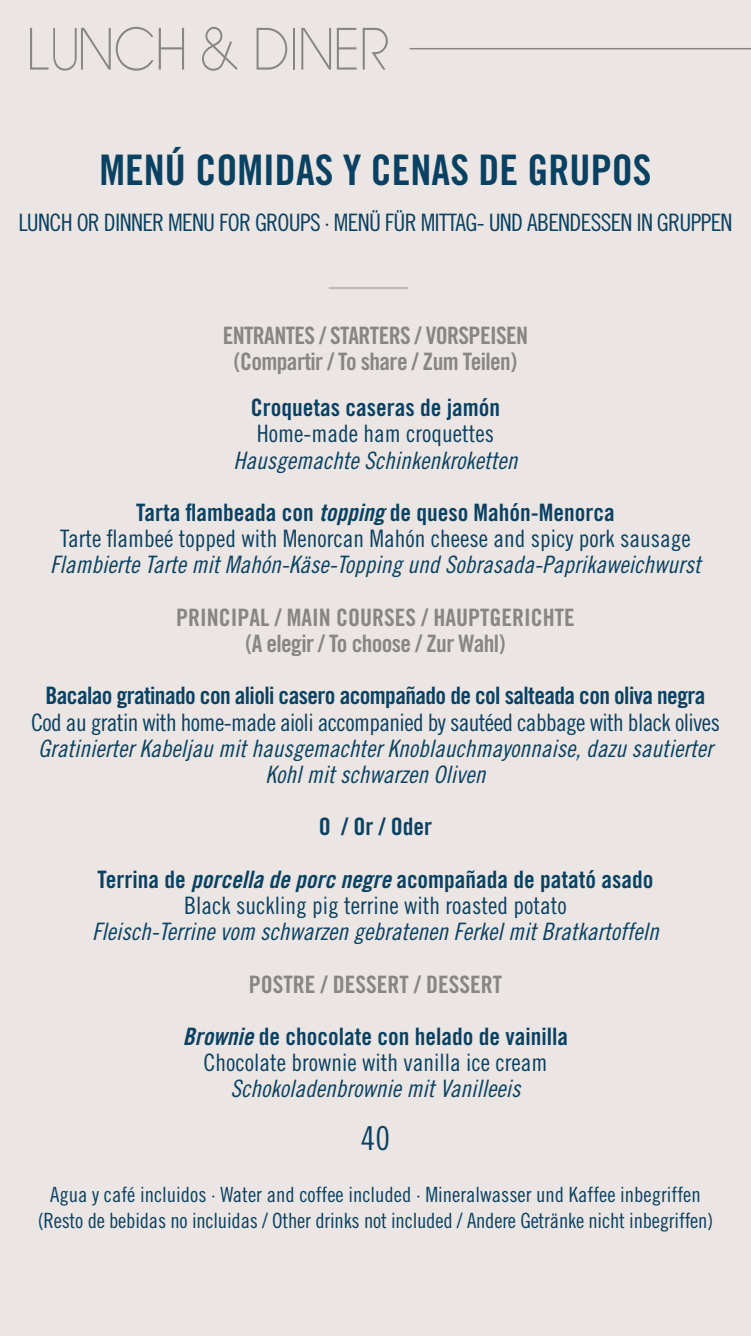
<style>
.page{position:relative;width:751px;height:1336px;background:#ebe5e3}
.page>*{position:absolute;margin:0;border:0;box-sizing:border-box;transform-origin:0 0}
.t1{font:54px "Avant Garde X Light";color:#898682;scale:.93 1}
.t2{font:42.15px "Trade Gothic Bold Cond Twenty";color:#094162}
.t3{font:33px "Trade Gothic Cond Eighteen";color:#094162}
.t4{font:24px/26.2px "Trade Gothic Cond Eighteen Obl";color:#094162;text-align:center}
.t5{font:24px "Trade Gothic Bold Cond Twenty";color:#094162}
.t6{font:24px "Trade Gothic Cond Eighteen";color:#094162}
.t7{font:24px "Trade Gothic Bold Cond Twenty";letter-spacing:-.025em;color:#898682}
.t8{font:24px "Trade Gothic Cond Eighteen";letter-spacing:-.025em;color:#094162}
.t9{font:24px "Trade Gothic Bold Cond Twenty";letter-spacing:-.025em;color:#094162}
.t10{font:24px "Trade Gothic Cond Eighteen";letter-spacing:-.03em;color:#094162}
.t11{font:24px "Trade Gothic Bold Cond Twenty";color:#898682}
.t12{font:21px "Trade Gothic Cond Eighteen";letter-spacing:-.01em;color:#094162}
.s1{font-family:"Trade Gothic Bold Cond Twenty Obl"}
</style>
<div class="page">
<hr style="left:409px;top:48px;width:342px;height:1px;background:#898682">
<hr style="left:329px;top:287px;width:79px;height:2px;background:#c3b7b0">
<p class="t1" style="left:27px;top:16px;width:392px">LUNCH &amp; DINER</p>
<p class="t2" style="left:99px;top:145px;width:554px">MENÚ COMIDAS Y CENAS DE GRUPOS</p>
<p class="t10" style="left:18px;top:208px;width:716px">LUNCH OR DINNER MENU FOR GROUPS · MENÜ FÜR MITTAG- UND ABENDESSEN IN GRUPPEN</p>
<p class="t7" style="left:223px;top:320px;width:307px">ENTRANTES / STARTERS / VORSPEISEN</p>
<p class="t7" style="left:234px;top:347px;width:285px">(Compartir / To share / Zum Teilen)</p>
<p class="t5" style="left:251px;top:393px;width:251px">Croquetas caseras de jamón</p>
<p class="t6" style="left:257px;top:420px;width:239px">Home-made ham croquettes</p>
<p class="t4" style="left:233px;top:447px;width:285px">Hausgemachte Schinkenkroketten</p>
<p class="t5" style="left:136px;top:498px;width:480px">Tarta flambeada con <span class="s1">topping</span> de queso Mahón-Menorca</p>
<p class="t6" style="left:60px;top:524px;width:632px">Tarte flambeé topped with Menorcan Mahón cheese and spicy pork sausage</p>
<p class="t4" style="left:50px;top:551px;width:652px">Flambierte Tarte mit Mahón-Käse-Topping und Sobrasada-Paprikaweichwurst</p>
<p class="t11" style="left:176px;top:603px;width:400px">PRINCIPAL / MAIN COURSES / HAUPTGERICHTE</p>
<p class="t7" style="left:246px;top:629px;width:261px">(A elegir / To choose / Zur Wahl)</p>
<p class="t9" style="left:46px;top:681px;width:661px">Bacalao gratinado con alioli casero acompañado de col salteada con oliva negra</p>
<p class="t8" style="left:31px;top:708px;width:690px">Cod au gratin with home-made aioli accompanied by sautéed cabbage with black olives</p>
<p class="t4" style="left:38px;top:735px;width:676px">Gratinierter Kabeljau mit hausgemachter Knoblauchmayonnaise, dazu sautierter<br>Kohl mit schwarzen Oliven</p>
<p class="t5" style="left:319px;top:812px;width:115px">O / Or / Oder</p>
<p class="t5" style="left:97px;top:865px;width:557px">Terrina de <span class="s1">porcella de porc negre</span> acompañada de patató asado</p>
<p class="t6" style="left:184px;top:891px;width:384px">Black suckling pig terrine with roasted potato</p>
<p class="t4" style="left:92px;top:918px;width:568px">Fleisch-Terrine vom schwarzen gebratenen Ferkel mit Bratkartoffeln</p>
<p class="t11" style="left:249px;top:969px;width:255px">POSTRE / DESSERT / DESSERT</p>
<p class="t5" style="left:183px;top:1022px;width:387px"><span class="s1">Brownie</span> de chocolate con helado de vainilla</p>
<p class="t6" style="left:203px;top:1048px;width:345px">Chocolate brownie with vanilla ice cream</p>
<p class="t4" style="left:231px;top:1075px;width:291px">Schokoladenbrownie mit Vanilleeis</p>
<p class="t3" style="left:361px;top:1118px;width:31px">40</p>
<p class="t12" style="left:50px;top:1182px;width:652px">Agua y café incluidos · Water and coffee included · Mineralwasser und Kaffee inbegriffen</p>
<p class="t12" style="left:38px;top:1208px;width:677px">(Resto de bebidas no incluidas / Other drinks not included / Andere Getränke nicht inbegriffen)</p>
</div>
